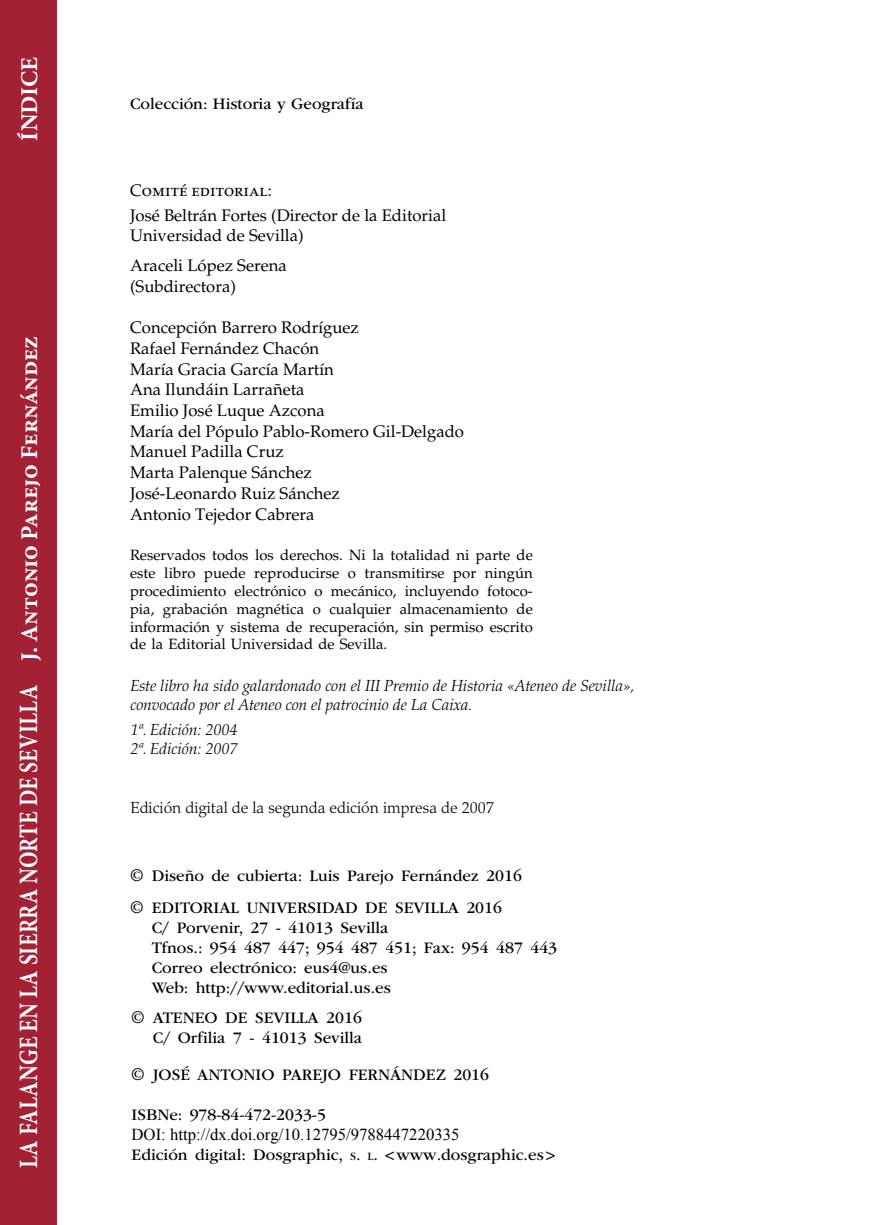
<style>
.page{position:relative;width:885px;height:1225px;background:#fff}
.page>*{position:absolute;margin:0;border:0;box-sizing:border-box;transform-origin:0 0}
.t1{font:700 26.4px "Minion Pro";letter-spacing:.01em;color:#fff;scale:.82 1}
.t2{font:700 24px "Minion Pro";color:#fff}
.t3{font:16.8px/20px "ITC Garamond Std";color:#000}
.t4{font:16.8px/20.8px "Palatino LT Std";color:#000}
.t5{font:16.8px "Iskoola Pota";color:#000}
.t6{font:italic 300 16px/19.2px "Palatino LT Std";color:#000}
.t7{font:300 16px "Palatino LT Std";color:#000}
.t8{font:14.8px/17.8px "Palatino LT Std";color:#000;text-align:justify}
.s1{font-size:24px}
.s2{font-size:11.6px}
.s3{font-style:inherit}
</style>
<div class="page">
<div style="left:0;top:0;width:57px;height:1225px;background:#a42035"></div>
<p class="t2" style="left:12px;top:140px;width:85px;rotate:-90deg">ÍNDICE</p>
<p class="t1" style="left:10px;top:1168px;width:1016px;rotate:-90deg">LA FALANGE EN LA SIERRA NORTE DE SEVILLA <span class="s1">J. Antonio Parejo Fernández</span></p>
<p class="t3" style="left:130px;top:94px;width:235px">Colección: Historia y Geografía</p>
<p class="t4" style="left:130px;top:178px;width:318px;line-height:25.4px">Comité editorial:<br>José Beltrán Fortes (Director de la Editorial</p>
<p class="t4" style="left:130px;top:221px;width:175px;line-height:30px">Universidad de Sevilla)<br>Araceli López Serena</p>
<p class="t4" style="left:130px;top:276px;width:107px">(Subdirectora)</p>
<p class="t4" style="left:130px;top:317px;width:335px">Concepción Barrero Rodríguez<br>Rafael Fernández Chacón<br>María Gracia García Martín<br>Ana Ilundáin Larrañeta<br>Emilio José Luque Azcona<br>María del Pópulo Pablo-Romero Gil-Delgado<br>Manuel Padilla Cruz<br>Marta Palenque Sánchez<br>José-Leonardo Ruiz Sánchez<br>Antonio Tejedor Cabrera</p>
<p class="t8" style="left:130px;top:546px;width:404px">Reservados todos los derechos. Ni la totalidad ni parte de este libro puede reproducirse o transmitirse por ningún procedimiento electrónico o mecánico, incluyendo fotoco&shy;pia, grabación magnética o cualquier almacenamiento de información y sistema de recuperación, sin permiso escrito de la Editorial Universidad de Sevilla.</p>
<p class="t6" style="left:130px;top:676px;width:505px">Este libro ha sido galardonado con el III Premio de Historia «Ateneo de Sevilla», convocado por el Ateneo con el patrocinio de La Caixa.</p>
<p class="t6" style="left:130px;top:720px;width:108px">1ª. Edición: 2004<br>2ª. Edición: 2007</p>
<p class="t7" style="left:130px;top:798px;width:365px">Edición digital de la segunda edición impresa de 2007</p>
<p class="t3" style="left:130px;top:860px;width:393px;line-height:31.4px">© Diseño de cubierta: Luis Parejo Fernández 2016 © EDITORIAL UNIVERSIDAD DE SEVILLA 2016</p>
<p class="t3" style="left:152px;top:917px;width:407px">C/ Porvenir, 27 - 41013 Sevilla<br>Tfnos.: 954 487 447; 954 487 451; Fax: 954 487 443<br>Correo electrónico: eus4@us.es<br>Web: http://www.editorial.us.es</p>
<p class="t3" style="left:131px;top:1008px;width:232px;text-align:right">© ATENEO DE SEVILLA 2016<br>C/ Orfilia 7 - 41013 Sevilla</p>
<p class="t3" style="left:131px;top:1064px;width:359px">© JOSÉ ANTONIO PAREJO FERNÁNDEZ 2016</p>
<p class="t3" style="left:131px;top:1104px;width:196px">ISBNe: 978-84-472-2033-5</p>
<p class="t5" style="left:131px;top:1124px;width:329px">DOI: http://dx.doi.org/10.12795/9788447220335</p>
<p class="t3" style="left:131px;top:1144px;width:425px">Edición digital: Dosgraphic, <span class="s2">s</span><span class="s3">.</span> <span class="s2">l</span><span class="s3">.</span> &lt; www.dosgraphic.es &gt;</p>
</div>
